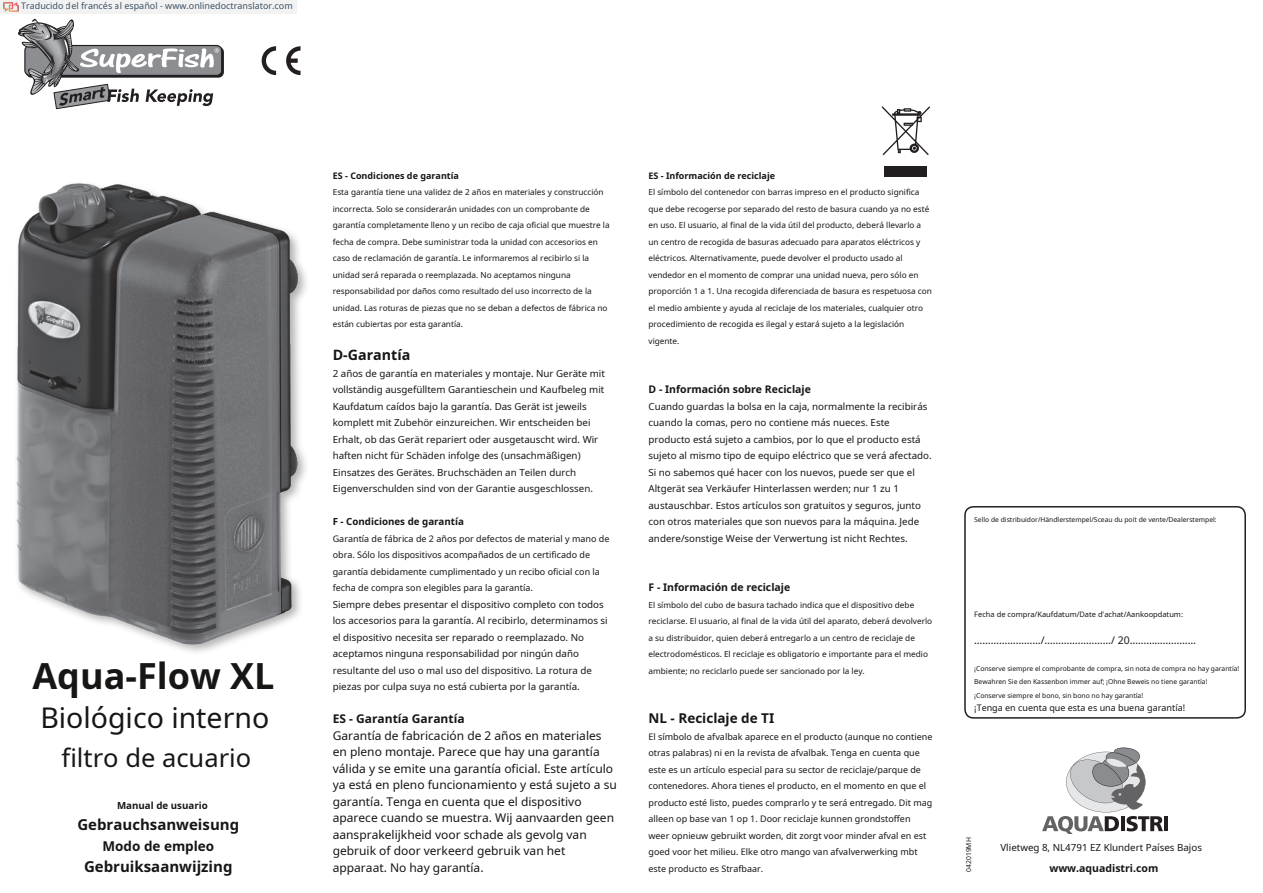
<style>
.page{position:relative;width:1263px;height:893px;background:#fff}
.page>*{position:absolute;margin:0;border:0;box-sizing:border-box;transform-origin:0 0}
.t1{font:700 36px "Noto Sans";color:#171615}
.t2{font:28.5px "Noto Sans";color:#171615}
.t3{font:25.5px "Noto Sans";color:#171615}
.t4{font:700 15px "Noto Sans";color:#171615}
.t5{font:700 14.25px "Noto Sans";color:#171615}
.t6{font:700 13.5px "Noto Sans";color:#171615}
.t7{font:12px/16.5px "Noto Sans";color:#171615}
.t8{font:700 12px "Noto Sans";color:#171615}
.t9{font:700 10.5px "Noto Sans";color:#171615}
.t10{font:10.5px "Noto Sans";color:#171615}
.t11{font:9.75px/16.5px "Noto Sans";color:#171615}
.t12{font:700 9.75px "Noto Sans";color:#171615}
.t13{font:9px/16.5px "Noto Sans";color:#171615}
.t14{font:9px "Noto Sans";color:rgb(15 43 70/.8)}
.t15{font:700 9px "Noto Sans";color:#171615}
.t16{font:8.25px/16.5px "Noto Sans";color:#171615}
.t17{font:7.5px "Noto Sans";color:#171615}
.t18{font:6.75px/13.5px "Noto Sans";color:#171615}
</style>
<div class="page">
<svg style="left:881px;top:106px;width:49px;height:49px"></svg>
<div style="left:884px;top:166px;width:43px;height:10px;background:#231f20"></div>
<img style="left:16px;top:183px;width:288px;height:468px">
<svg style="left:262px;top:46px;width:14px;height:29px"></svg>
<svg style="left:286px;top:46px;width:14px;height:29px"></svg>
<svg style="left:18px;top:19px;width:204px;height:90px"></svg>
<svg style="left:1042px;top:747px;width:121px;height:87px"></svg>
<hr style="left:1164px;top:816px;width:4px;height:15px;background:#231f20">
<div style="left:964px;top:506px;width:282px;height:213px;border:2px solid #231f20;border-radius:9px"></div>
<div style="left:0;top:0;width:297px;height:14px;background:#f2f2f2"></div>
<img style="left:4px;top:2px;width:15px;height:10px">
<p class="t14" style="left:21px;top:-1px;width:273px">Traducido del francés al español - www.onlinedoctranslator.com</p>
<p class="t15" style="left:333px;top:169px;width:128px">ES - Condiciones de garantía</p>
<p class="t16" style="left:333px;top:184px;width:278px">Esta garantía tiene una validez de 2 años en materiales y construcción incorrecta. Solo se considerarán unidades con un comprobante de garantía completamente lleno y un recibo de caja oficial que muestre la fecha de compra. Debe suministrar toda la unidad con accesorios en caso de reclamación de garantía. Le informaremos al recibirlo si la unidad será reparada o reemplazada. No aceptamos ninguna responsabilidad por daños como resultado del uso incorrecto de la unidad. Las roturas de piezas que no se deban a defectos de fábrica no están cubiertas por esta garantía.</p>
<p class="t15" style="left:648px;top:169px;width:128px">ES - Información de reciclaje</p>
<p class="t16" style="left:648px;top:184px;width:285px">El símbolo del contenedor con barras impreso en el producto significa que debe recogerse por separado del resto de basura cuando ya no esté en uso. El usuario, al final de la vida útil del producto, deberá llevarlo a un centro de recogida de basuras adecuado para aparatos eléctricos y eléctricos. Alternativamente, puede devolver el producto usado al vendedor en el momento de comprar una unidad nueva, pero sólo en proporción 1 a 1. Una recogida diferenciada de basura es respetuosa con el medio ambiente y ayuda al reciclaje de los materiales, cualquier otro procedimiento de recogida es ilegal y estará sujeto a la legislación vigente.</p>
<h3 class="t5" style="left:333px;top:345px;width:79px">D-Garantía</h3>
<p class="t11" style="left:333px;top:365px;width:274px">2 años de garantía en materiales y montaje. Nur Geräte mit vollständig ausgefülltem Garantieschein und Kaufbeleg mit Kaufdatum caídos bajo la garantía. Das Gerät ist jeweils komplett mit Zubehör einzureichen. Wir entscheiden bei Erhalt, ob das Gerät repariert oder ausgetauscht wird. Wir haften nicht für Schäden infolge des (unsachmäßigen)<br>Einsatzes des Gerätes. Bruchschäden an Teilen durch Eigenverschulden sind von der Garantie ausgeschlossen.</p>
<p class="t9" style="left:648px;top:382px;width:164px">D - Información sobre Reciclaje</p>
<p class="t11" style="left:648px;top:398px;width:285px">Cuando guardas la bolsa en la caja, normalmente la recibirás cuando la comas, pero no contiene más nueces. Este producto está sujeto a cambios, por lo que el producto está sujeto al mismo tipo de equipo eléctrico que se verá afectado.<br>Si no sabemos qué hacer con los nuevos, puede ser que el Altgerät sea Verkäufer Hinterlassen werden; nur 1 zu 1 austauschbar. Estos artículos son gratuitos y seguros, junto con otros materiales que son nuevos para la máquina. Jede andere/sonstige Weise der Verwertung ist nicht Rechtes.</p>
<p class="t18" style="left:974px;top:513px;width:244px">Sello de distribuidor/Händlerstempel/Sceau du poit de vente/Dealerstempel:</p>
<p class="t12" style="left:333px;top:515px;width:133px">F - Condiciones de garantía</p>
<p class="t13" style="left:333px;top:530px;width:278px">Garantía de fábrica de 2 años por defectos de material y mano de obra. Sólo los dispositivos acompañados de un certificado de garantía debidamente cumplimentado y un recibo oficial con la fecha de compra son elegibles para la garantía.</p>
<p class="t11" style="left:333px;top:596px;width:276px">Siempre debes presentar el dispositivo completo con todos los accesorios para la garantía. Al recibirlo, determinamos si el dispositivo necesita ser reparado o reemplazado. No aceptamos ninguna responsabilidad por ningún daño resultante del uso o mal uso del dispositivo. La rotura de piezas por culpa suya no está cubierta por la garantía.</p>
<p class="t9" style="left:648px;top:580px;width:143px">F - Información de reciclaje</p>
<p class="t16" style="left:648px;top:596px;width:285px">El símbolo del cubo de basura tachado indica que el dispositivo debe reciclarse. El usuario, al final de la vida útil del aparato, deberá devolverlo a su distribuidor, quien deberá entregarlo a un centro de reciclaje de electrodomésticos. El reciclaje es obligatorio e importante para el medio ambiente; no reciclarlo puede ser sancionado por la ley.</p>
<p class="t17" style="left:974px;top:608px;width:210px">Fecha de compra/Kaufdatum/Date d'achat/Aankoopdatum:</p>
<p class="t10" style="left:974px;top:632px;width:223px">……………………/……………………/ 20……………………</p>
<h1 class="t1" style="left:32px;top:650px;width:244px">Aqua-Flow XL</h1>
<p class="t18" style="left:974px;top:661px;width:267px">¡Conserve siempre el comprobante de compra, sin nota de compra no hay garantía!<br>Bewahren Sie den Kassenbon immer auf; ¡Ohne Beweis no tiene garantía! ¡Conserve siempre el bono, sin bono no hay garantía!</p>
<p class="t13" style="left:974px;top:699px;width:212px">¡Tenga en cuenta que esta es una buena garantía!</p>
<h2 class="t2" style="left:40px;top:697px;width:230px">Biológico interno</h2>
<h3 class="t3" style="left:62px;top:739px;width:191px">filtro de acuario</h3>
<h3 class="t6" style="left:648px;top:709px;width:127px">NL - Reciclaje de TI</h3>
<p class="t13" style="left:648px;top:728px;width:285px">El símbolo de afvalbak aparece en el producto (aunque no contiene otras palabras) ni en la revista de afvalbak. Tenga en cuenta que este es un artículo especial para su sector de reciclaje/parque de contenedores. Ahora tienes el producto, en el momento en que el producto esté listo, puedes comprarlo y te será entregado. Dit mag alleen op base van 1 op 1. Door reciclaje kunnen grondstoffen weer opnieuw gebruikt worden, dit zorgt voor minder afval en est goed voor het milieu. Elke otro mango van afvalverwerking mbt este producto es Strafbaar.</p>
<h3 class="t8" style="left:333px;top:710px;width:133px">ES - Garantía Garantía</h3>
<p class="t7" style="left:333px;top:727px;width:286px">Garantía de fabricación de 2 años en materiales en pleno montaje. Parece que hay una garantía válida y se emite una garantía oficial. Este artículo ya está en pleno funcionamiento y está sujeto a su garantía. Tenga en cuenta que el dispositivo aparece cuando se muestra. Wij aanvaarden geen aansprakelijkheid voor schade als gevolg van gebruik of door verkeerd gebruik van het apparaat. No hay garantía.</p>
<p class="t12" style="left:117px;top:798px;width:92px">Manual de usuario</p>
<h3 class="t4" style="left:77px;top:814px;width:163px">Gebrauchsanweisung</h3>
<h3 class="t6" style="left:103px;top:836px;width:113px">Modo de empleo</h3>
<h3 class="t4" style="left:84px;top:856px;width:150px">Gebruiksaanwijzing</h3>
<p class="t18" style="left:962px;top:872px;width:36px;rotate:-90deg">042019MH</p>
<p class="t11" style="left:1000px;top:839px;width:203px">Vlietweg 8, NL4791 EZ Klundert Países Bajos</p>
<p class="t9" style="left:1049px;top:860px;width:110px">www.aquadistri.com</p>
</div>
